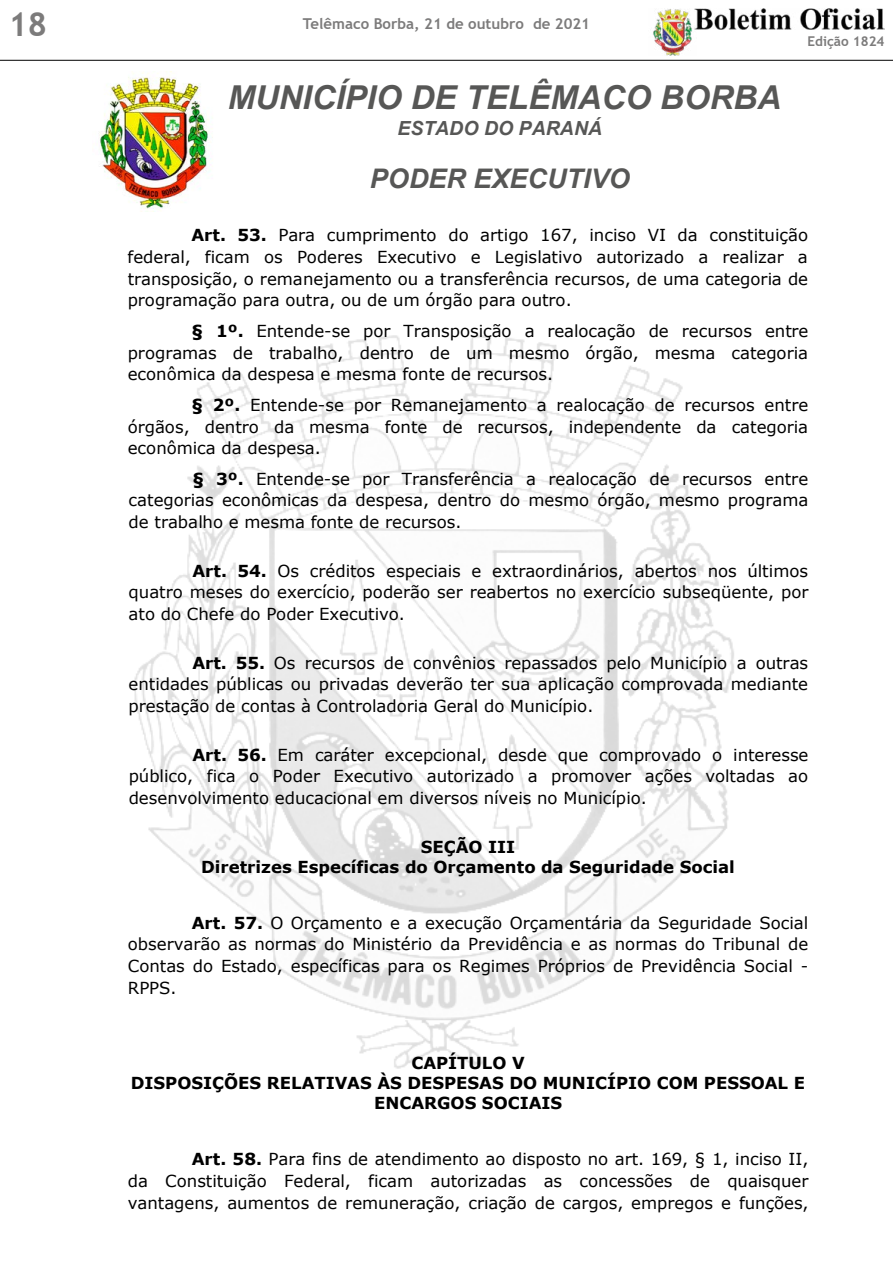
<style>
.page{position:relative;width:893px;height:1263px;background:#fff}
.page>*{position:absolute;margin:0;border:0;box-sizing:border-box;transform-origin:0 0}
.t1{font:italic 700 33px "Arial";color:#575756}
.t2{font:700 33px "Trebuchet MS";color:#7c7b7b}
.t3{font:italic 700 27px "Arial";color:#575756}
.t4{font:italic 700 19.5px "Arial";color:#575756}
.t5{font:16.5px/21.6px "Verdana";letter-spacing:-.005em;color:#000;text-align:justify}
.t6{font:700 16.5px/20.1px "Verdana";color:#000;text-align:center}
.t7{font:700 15px "Trebuchet MS";color:#7c7b7b}
.t8{font:700 13.5px "Trebuchet MS";color:#7c7b7b}
.s1{font-weight:700}
</style>
<div class="page">
<img style="left:653px;top:9px;width:43px;height:47px">
<img style="left:693px;top:8px;width:191px;height:21px">
<hr style="left:0;top:60px;width:893px;height:1px;background:#000">
<img style="left:99px;top:73px;width:114px;height:139px">
<img style="left:133px;top:335px;width:601px;height:734px">
<h1 class="t2" style="left:9px;top:3px;width:40px">18</h1>
<p class="t7" style="left:303px;top:14px;width:289px">Telêmaco Borba, 21 de outubro de 2021</p>
<h1 class="t1" style="left:228px;top:76px;width:555px">MUNICÍPIO DE TELÊMACO BORBA</h1>
<p class="t4" style="left:397px;top:115px;width:206px">ESTADO DO PARANÁ</p>
<h2 class="t3" style="left:370px;top:160px;width:261px">PODER EXECUTIVO</h2>
<p class="t8" style="left:807px;top:33px;width:79px">Edição 1824</p>
<p class="t5" style="left:128px;top:224px;width:682px;text-indent:64px"><span class="s1">Art. 53.</span> Para cumprimento do artigo 167, inciso VI da constituição federal, ficam os Poderes Executivo e Legislativo autorizado a realizar a transposição, o remanejamento ou a transferência recursos, de uma categoria de programação para outra, ou de um órgão para outro.</p>
<p class="t5" style="left:128px;top:320px;width:682px;text-indent:64px"><span class="s1">§ 1º.</span> Entende-se por Transposição a realocação de recursos entre programas de trabalho, dentro de um mesmo órgão, mesma categoria econômica da despesa e mesma fonte de recursos.</p>
<p class="t5" style="left:128px;top:394px;width:682px;text-indent:64px"><span class="s1">§ 2º.</span> Entende-se por Remanejamento a realocação de recursos entre órgãos, dentro da mesma fonte de recursos, independente da categoria econômica da despesa.</p>
<p class="t5" style="left:129px;top:468px;width:681px;text-indent:64px"><span class="s1">§ 3º.</span> Entende-se por Transferência a realocação de recursos entre categorias econômicas da despesa, dentro do mesmo órgão, mesmo programa de trabalho e mesma fonte de recursos.</p>
<p class="t5" style="left:129px;top:560px;width:681px;text-indent:64px"><span class="s1">Art. 54.</span> Os créditos especiais e extraordinários, abertos nos últimos quatro meses do exercício, poderão ser reabertos no exercício subseqüente, por ato do Chefe do Poder Executivo.</p>
<p class="t5" style="left:129px;top:651px;width:681px;text-indent:64px"><span class="s1">Art. 55.</span> Os recursos de convênios repassados pelo Município a outras entidades públicas ou privadas deverão ter sua aplicação comprovada mediante prestação de contas à Controladoria Geral do Município.</p>
<p class="t5" style="left:129px;top:744px;width:681px;text-indent:64px"><span class="s1">Art. 56.</span> Em caráter excepcional, desde que comprovado o interesse público, fica o Poder Executivo autorizado a promover ações voltadas ao desenvolvimento educacional em diversos níveis no Município.</p>
<p class="t6" style="left:201px;top:836px;width:535px">SEÇÃO III<br>Diretrizes Específicas do Orçamento da Seguridade Social</p>
<p class="t5" style="left:128px;top:912px;width:682px;text-indent:64px"><span class="s1">Art. 57.</span> O Orçamento e a execução Orçamentária da Seguridade Social observarão as normas do Ministério da Previdência e as normas do Tribunal de Contas do Estado, específicas para os Regimes Próprios de Previdência Social - RPPS.</p>
<p class="t6" style="left:131px;top:1053px;width:676px">CAPÍTULO V<br>DISPOSIÇÕES RELATIVAS ÀS DESPESAS DO MUNICÍPIO COM PESSOAL E<br>ENCARGOS SOCIAIS</p>
<p class="t5" style="left:128px;top:1148px;width:682px;text-indent:64px"><span class="s1">Art. 58.</span> Para fins de atendimento ao disposto no art. 169, § 1, inciso II, da Constituição Federal, ficam autorizadas as concessões de quaisquer vantagens, aumentos de remuneração, criação de cargos, empregos e funções,</p>
</div>
